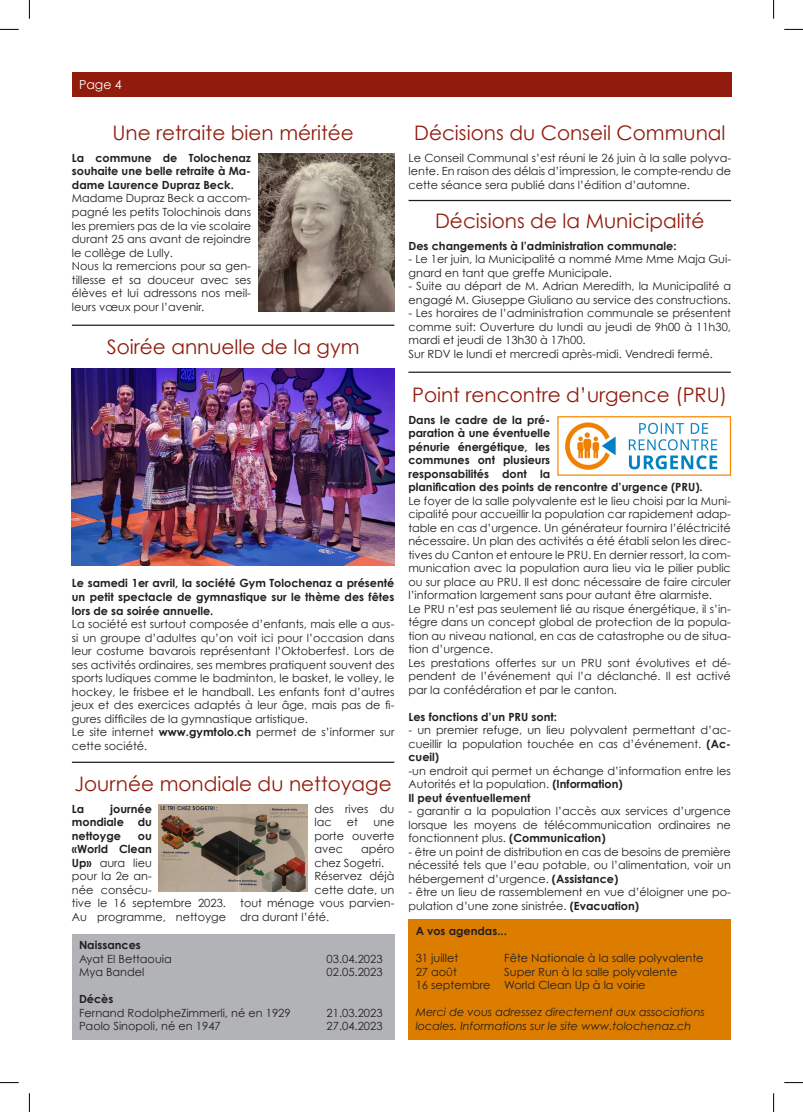
<style>
.page{position:relative;width:803px;height:1112px;background:#fff}
.page>*{position:absolute;margin:0;border:0;box-sizing:border-box;transform-origin:0 0}
.t1{font:20px "Century Gothic";color:#911c0d}
.t2{font:12.5px "Century Gothic";color:#fff}
.t3{font:11.25px/13.5px "Century Gothic";color:#231f20;text-align:justify}
.t4{font:700 11.25px/13.5px "Century Gothic";color:#231f20;text-align:justify}
.t5{font:italic 11.25px/13.5px "Century Gothic";color:#231f20}
.s1{font-weight:700}
</style>
<div class="page">
<div style="left:72px;top:72px;width:659px;height:25px;background:#911c0d"></div>
<div style="left:409px;top:919px;width:322px;height:120px;background:#dc7d00"></div>
<div style="left:72px;top:934px;width:322px;height:105px;background:#b2b3b7"></div>
<img style="left:258px;top:153px;width:136px;height:158px">
<hr style="left:72px;top:324px;width:322px;height:2px;background:#231f20">
<img style="left:72px;top:368px;width:322px;height:197px">
<img style="left:565px;top:422px;width:153px;height:48px">
<div style="left:557px;top:416px;width:174px;height:59px;border:1px solid #fa8900"></div>
<hr style="left:408px;top:371px;width:323px;height:2px;background:#231f20">
<hr style="left:409px;top:200px;width:322px;height:1px;background:#231f20">
<hr style="left:72px;top:761px;width:322px;height:1px;background:#231f20">
<img style="left:159px;top:804px;width:148px;height:87px">
<svg style="left:0;top:29px;width:19px;height:1px"></svg>
<svg style="left:784px;top:29px;width:19px;height:1px"></svg>
<svg style="left:0;top:1082px;width:19px;height:1px"></svg>
<svg style="left:784px;top:1082px;width:19px;height:1px"></svg>
<svg style="left:29px;top:0;width:1px;height:19px"></svg>
<svg style="left:29px;top:1093px;width:1px;height:18px"></svg>
<svg style="left:773px;top:0;width:1px;height:19px"></svg>
<svg style="left:773px;top:1093px;width:1px;height:18px"></svg>
<p class="t2" style="left:79px;top:77px;width:44px">Page 4</p>
<p class="t1" style="left:112px;top:121px;width:243px">Une retraite bien méritée</p>
<p class="t4" style="left:72px;top:151px;width:181px">La commune de Tolochenaz souhaite une belle retraite à Ma&shy;dame Laurence Dupraz Beck.</p>
<p class="t3" style="left:72px;top:191px;width:181px">Madame Dupraz Beck a accom&shy;pagné les petits Tolochinois dans les premiers pas de la vie scolaire durant 25 ans avant de rejoindre le collège de Lully.</p>
<p class="t3" style="left:72px;top:259px;width:181px">Nous la remercions pour sa gen&shy;tillesse et sa douceur avec ses élèves et lui adressons nos meil&shy;leurs vœux pour l’avenir.</p>
<p class="t1" style="left:107px;top:334px;width:254px">Soirée annuelle de la gym</p>
<p class="t4" style="left:72px;top:576px;width:324px">Le samedi 1er avril, la société Gym Tolochenaz a présenté un petit spectacle de gymnastique sur le thème des fêtes lors de sa soirée annuelle.</p>
<p class="t3" style="left:72px;top:617px;width:324px">La société est surtout composée d’enfants, mais elle a aus&shy;si un groupe d’adultes qu’on voit ici pour l’occasion dans leur costume bavarois représentant l’Oktoberfest. Lors de ses activités ordinaires, ses membres pratiquent souvent des sports ludiques comme le badminton, le basket, le volley, le hockey, le frisbee et le handball. Les enfants font d’autres jeux et des exercices adaptés à leur âge, mais pas de fi&shy;gures difficiles de la gymnastique artistique.</p>
<p class="t3" style="left:72px;top:725px;width:324px">Le site internet <span class="s1">www.gymtolo.ch</span> permet de s’informer sur cette société.</p>
<p class="t1" style="left:75px;top:771px;width:319px">Journée mondiale du nettoyage</p>
<p class="t4" style="left:72px;top:801px;width:81px;text-indent:38px">journée mondiale du nettoyge</p>
<p class="t4" style="left:72px;top:801px;width:14px">La</p>
<p class="t3" style="left:72px;top:828px;width:156px;text-align:left;text-indent:66px"><span class="s1">ou<br>«World Clean<br>Up»</span> aura lieu<br>pour la 2e an-<br>née consécu-<br>tive le 16 septembre 2023.<br>Au programme, nettoyge</p>
<p class="t3" style="left:314px;top:801px;width:81px">des rives du lac</p>
<p class="t3" style="left:347px;top:815px;width:13px">et</p>
<p class="t3" style="left:314px;top:815px;width:81px;text-indent:59px">une porte ouverte avec</p>
<p class="t3" style="left:314px;top:842px;width:81px;text-indent:47px">apéro chez Sogetri.</p>
<p class="t3" style="left:314px;top:869px;width:81px">Réservez déjà</p>
<p class="t3" style="left:314px;top:882px;width:81px">cette date, un</p>
<p class="t3" style="left:240px;top:896px;width:156px">tout ménage vous parvien-</p>
<p class="t3" style="left:240px;top:909px;width:91px">dra durant l’été.</p>
<p class="t4" style="left:79px;top:938px;width:63px">Naissances</p>
<p class="t3" style="left:79px;top:951px;width:94px">Ayat El Bettaouia</p>
<p class="t3" style="left:326px;top:951px;width:58px">03.04.2023</p>
<p class="t3" style="left:79px;top:965px;width:67px">Mya Bandel</p>
<p class="t3" style="left:326px;top:965px;width:58px">02.05.2023</p>
<p class="t4" style="left:79px;top:992px;width:36px">Décès</p>
<p class="t3" style="left:79px;top:1005px;width:213px">Fernand RodolpheZimmerli, né en 1929</p>
<p class="t3" style="left:326px;top:1005px;width:58px">21.03.2023</p>
<p class="t3" style="left:79px;top:1019px;width:143px">Paolo Sinopoli, né en 1947</p>
<p class="t3" style="left:326px;top:1019px;width:58px">27.04.2023</p>
<p class="t1" style="left:414px;top:121px;width:313px">Décisions du Conseil Communal</p>
<p class="t3" style="left:409px;top:151px;width:324px">Le Conseil Communal s’est réuni le 26 juin à la salle polyva&shy;lente. En raison des délais d’impression, le compte-rendu de cette séance sera publié dans l’édition d’automne.</p>
<p class="t1" style="left:435px;top:208px;width:271px">Décisions de la Municipalité</p>
<p class="t4" style="left:409px;top:238px;width:269px">Des changements à l’administration communale:</p>
<p class="t3" style="left:409px;top:252px;width:324px">- Le 1er juin, la Municipalité a nommé Mme Mme Maja Gui&shy;gnard en tant que greffe Municipale.</p>
<p class="t3" style="left:409px;top:279px;width:324px">- Suite au départ de M. Adrian Meredith, la Municipalité a engagé M. Giuseppe Giuliano au service des constructions.</p>
<p class="t3" style="left:409px;top:306px;width:324px">- Les horaires de l’administration communale se présentent comme suit: Ouverture du lundi au jeudi de 9h00 à 11h30, mardi et jeudi de 13h30 à 17h00.</p>
<p class="t3" style="left:409px;top:347px;width:306px">Sur RDV le lundi et mercredi après-midi. Vendredi fermé.</p>
<p class="t1" style="left:412px;top:382px;width:316px">Point rencontre d’urgence (PRU)</p>
<p class="t4" style="left:408px;top:412px;width:296px;text-align:left">Dans le cadre de la pré-<br>paration à une éventuelle<br>pénurie énergétique, les<br>communes ont plusieurs<br>responsabilités dont la<br>planification des points de rencontre d’urgence (PRU).</p>
<p class="t3" style="left:408px;top:493px;width:324px">Le foyer de la salle polyvalente est le lieu choisi par la Muni&shy;cipalité pour accueillir la population car rapidement adap&shy;table en cas d’urgence. Un générateur fournira l’éléctricité nécessaire. Un plan des activités a été établi selon les direc&shy;tives du Canton et entoure le PRU. En dernier ressort, la com&shy;munication avec la population aura lieu via le pilier public ou sur place au PRU. Il est donc nécessaire de faire circuler l’information largement sans pour autant être alarmiste.</p>
<p class="t3" style="left:408px;top:601px;width:324px">Le PRU n’est pas seulement lié au risque énergétique, il s’in&shy;tégre dans un concept global de protection de la popula&shy;tion au niveau national, en cas de catastrophe ou de situa&shy;tion d’urgence.</p>
<p class="t3" style="left:408px;top:655px;width:324px">Les prestations offertes sur un PRU sont évolutives et dé&shy;pendent de l’événement qui l’a déclanché. Il est activé par la confédération et par le canton.</p>
<p class="t4" style="left:408px;top:709px;width:150px">Les fonctions d’un PRU sont:</p>
<p class="t3" style="left:408px;top:723px;width:324px">- un premier refuge, un lieu polyvalent permettant d’ac&shy;cueillir la population touchée en cas d’événement. <span class="s1">(Ac&shy;cueil)</span></p>
<p class="t3" style="left:408px;top:763px;width:324px">-un endroit qui permet un échange d’information entre les<br>Autorités et la population. <span class="s1">(Information)</span></p>
<p class="t4" style="left:408px;top:790px;width:124px">Il peut éventuellement</p>
<p class="t3" style="left:408px;top:804px;width:324px">- garantir a la population l’accès aux services d’urgence lorsque les moyens de télécommunication ordinaires ne fonctionnent plus. <span class="s1">(Communication)</span></p>
<p class="t3" style="left:408px;top:844px;width:324px">- être un point de distribution en cas de besoins de première nécessité tels que l’eau potable, ou l’alimentation, voir un hébergement d’urgence. <span class="s1">(Assistance)</span></p>
<p class="t3" style="left:408px;top:885px;width:324px">- être un lieu de rassemblement en vue d’éloigner une po&shy;pulation d’une zone sinistrée. <span class="s1">(Evacuation)</span></p>
<p class="t4" style="left:416px;top:923px;width:93px">A vos agendas...</p>
<p class="t3" style="left:416px;top:950px;width:44px">31 juillet</p>
<p class="t3" style="left:504px;top:950px;width:201px">Fête Nationale à la salle polyvalente</p>
<p class="t3" style="left:416px;top:964px;width:43px">27 août</p>
<p class="t3" style="left:504px;top:964px;width:175px">Super Run à la salle polyvalente</p>
<p class="t3" style="left:416px;top:977px;width:231px">16 septembre World Clean Up à la voirie</p>
<p class="t5" style="left:416px;top:1004px;width:291px">Merci de vous adressez directement aux associations locales. Informations sur le site www.tolochenaz.ch</p>
</div>
